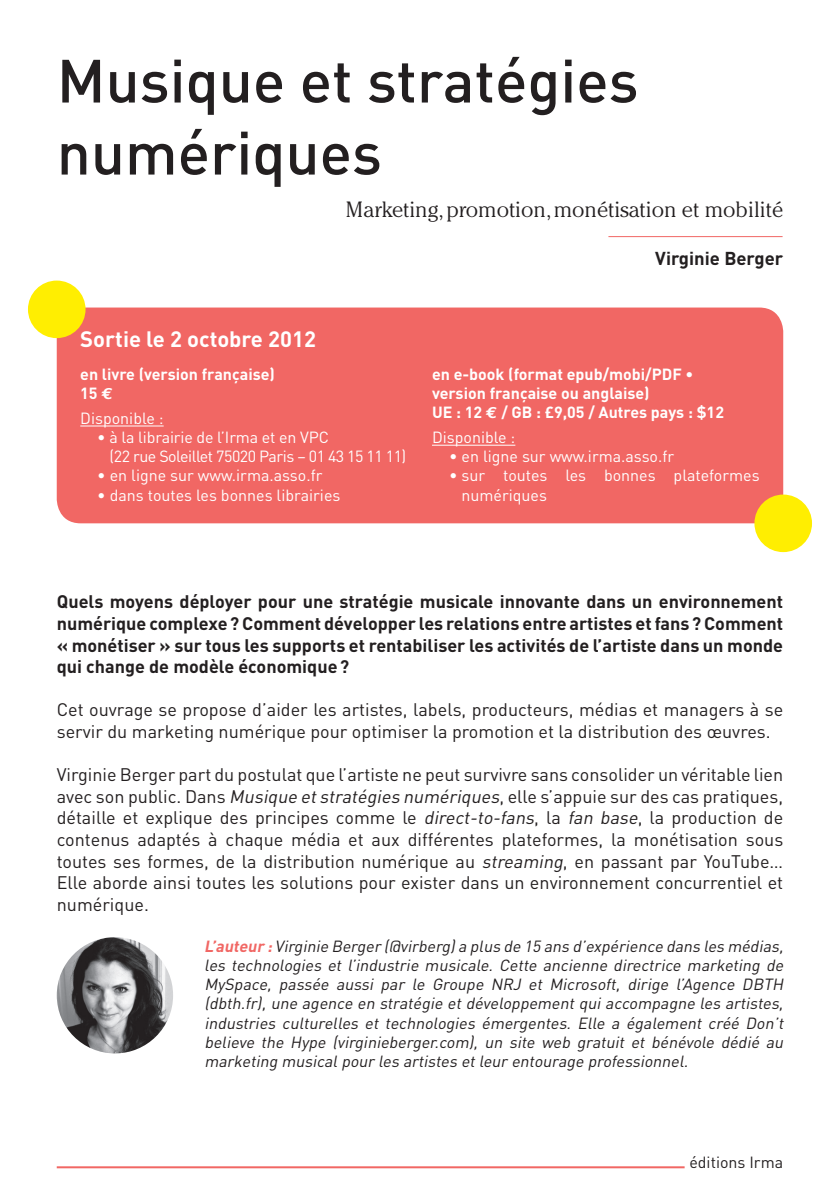
<style>
.page{position:relative;width:840px;height:1191px;background:#fff}
.page>*{position:absolute;margin:0;border:0;box-sizing:border-box;transform-origin:0 0}
.t1{font:500 60px/72px "DIN";color:#231f20}
.t2{font:300 22px "Cheltenham";color:#231f20}
.t3{font:700 22px "DIN";color:#fff}
.t4{font:700 18.4px "DIN";color:#231f20}
.t5{font:18px/21.6px "DIN";color:#231f20}
.t6{font:700 18px/21.6px "DIN";color:#231f20;text-align:justify}
.t7{font:italic 16px/19.2px "DIN";color:#231f20;text-align:justify}
.t8{font:16px/19.2px "DIN";color:#fff}
.t9{font:700 16px/19.2px "DIN";color:#fff}
.t10{font:16px/19.2px "DIN";letter-spacing:-.03em;color:#fff}
.t11{font:16px "DIN";color:#231f20}
.s1{font-style:italic}
.s2{font-weight:700;color:#f16764}
</style>
<div class="page">
<div style="left:57px;top:307px;width:725px;height:216px;background:#f16764;border-radius:24px"></div>
<img style="left:57px;top:937px;width:116px;height:116px;border-radius:58px">
<hr style="left:57px;top:1166px;width:627px;height:2px;background:#f16764">
<hr style="left:608px;top:236px;width:174px;height:1px;background:#f16764">
<div style="left:28px;top:280px;width:57px;height:58px;background:#ffee01;border-radius:50%"></div>
<div style="left:754px;top:494px;width:57px;height:58px;background:#ffee01;border-radius:50%"></div>
<hr style="left:80px;top:425px;width:83px;height:1px;background:#fff">
<hr style="left:432px;top:445px;width:83px;height:1px;background:#fff">
<h1 class="t1" style="left:57px;top:43px;width:583px">Musique et stratégies numériques</h1>
<p class="t2" style="left:346px;top:197px;width:438px">Marketing, promotion, monétisation et mobilité</p>
<p class="t4" style="left:655px;top:246px;width:129px">Virginie Berger</p>
<p class="t3" style="left:80px;top:325px;width:237px">Sortie le 2 octobre 2012</p>
<p class="t9" style="left:80px;top:363px;width:196px">en livre (version française)<br>15</p>
<p class="t8" style="left:80px;top:408px;width:85px">Disponible :</p>
<p class="t10" style="left:109px;top:427px;width:298px;text-indent:-12px">• à la librairie de l’Irma et en VPC<br>(22 rue Soleillet 75020 Paris – 01 43 15 11 11)</p>
<p class="t8" style="left:97px;top:466px;width:226px">• en ligne sur www.irma.asso.fr</p>
<p class="t8" style="left:97px;top:485px;width:244px">• dans toutes les bonnes librairies</p>
<p class="t9" style="left:432px;top:363px;width:293px">en e-book (format epub/mobi/PDF • version française ou anglaise)<br>UE : 12 / GB : £9,05 / Autres pays : $12</p>
<p class="t8" style="left:432px;top:427px;width:85px">Disponible :</p>
<p class="t8" style="left:449px;top:446px;width:226px">• en ligne sur www.irma.asso.fr</p>
<p class="t8" style="left:461px;top:466px;width:299px;text-indent:-12px">• sur toutes les bonnes plateformes numériques</p>
<p class="t6" style="left:57px;top:590px;width:727px">Quels moyens déployer pour une stratégie musicale innovante dans un environnement numérique complexe? Comment développer les relations entre artistes et fans? Comment « monétiser » sur tous les supports et rentabiliser les activités de l’artiste dans un monde qui change de modèle économique?</p>
<p class="t5" style="left:57px;top:699px;width:727px">Cet ouvrage se propose d’aider les artistes, labels, producteurs, médias et managers à se servir du marketing numérique pour optimiser la promotion et la distribution des œuvres.</p>
<p class="t5" style="left:57px;top:763px;width:727px;text-align:justify">Virginie Berger part du postulat que l’artiste ne peut survivre sans consolider un véritable lien avec son public. Dans <span class="s1">Musique etstratégies numériques</span>, elle s’appuie sur des cas pratiques, détaille et explique des principes comme le <span class="s1">direct-to-fans</span>, la <span class="s1">fan base</span>, la production de contenus adaptés à chaque média et aux différentes plateformes, la monétisation sous toutes ses formes, de la distribution numérique au <span class="s1">streaming</span>, en passant par YouTube… Elle aborde ainsi toutes les solutions pour exister dans un environnement concurrentiel et numérique.</p>
<p class="t7" style="left:204px;top:936px;width:583px"><span class="s2">L’auteur :</span> Virginie Berger (@virberg)a plus de 15 ans d’expérience dans les médias, les technologies et l’industrie musicale. Cette ancienne directrice marketing de MySpace, passée aussi par le Groupe NRJ et Microsoft, dirige l’Agence DBTH (dbth.fr), une agence en stratégie et développement qui accompagne les artistes, industries culturelles et technologies émergentes. Elle a également créé Don’t believe the Hype (virginieberger.com), un site web gratuit et bénévole dédié au marketing musicalpour les artistes etleur entourage professionnel.</p>
<p class="t11" style="left:689px;top:1152px;width:95px">éditions Irma</p>
</div>
